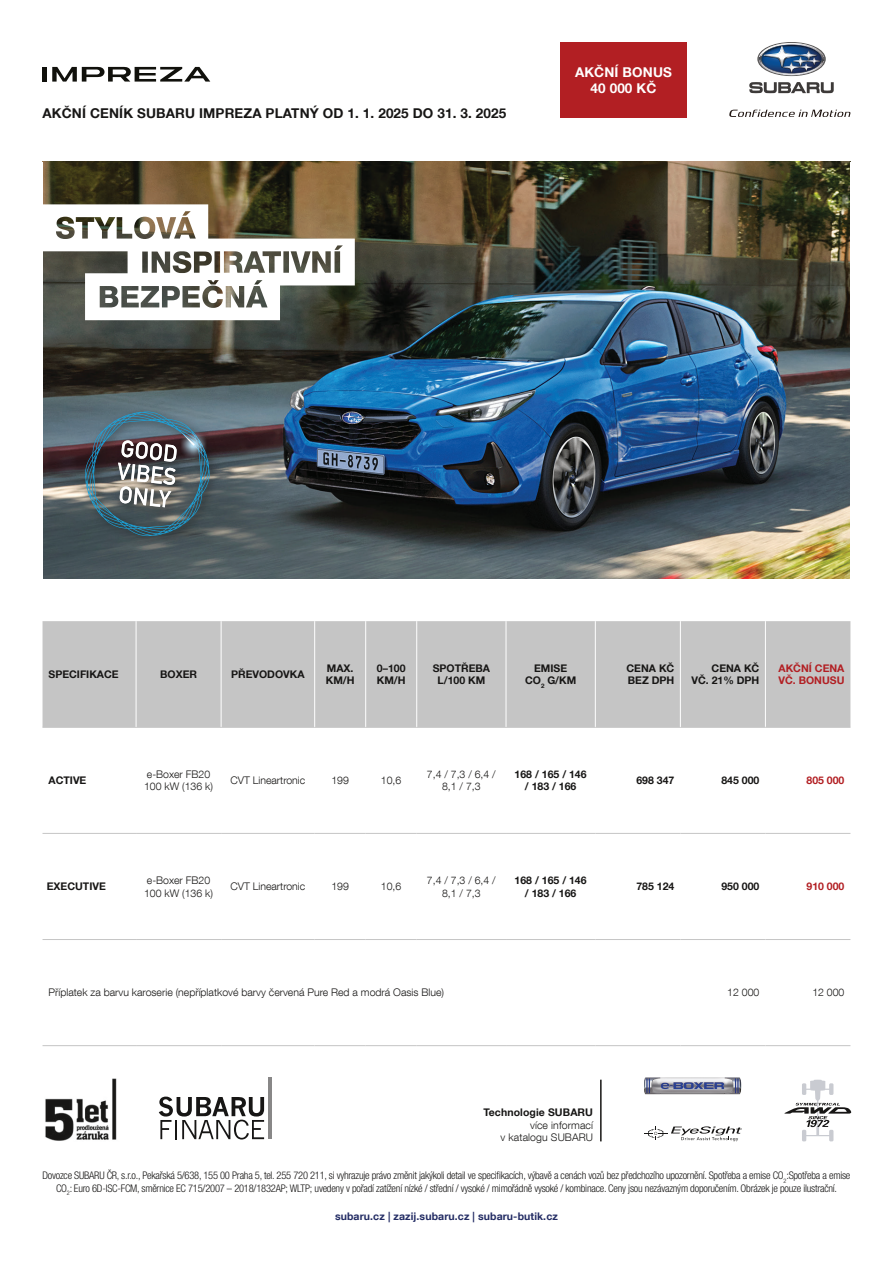
<style>
.page{position:relative;width:893px;height:1263px;background:#fff}
.page>*{position:absolute;margin:0;border:0;box-sizing:border-box;transform-origin:0 0}
.t1{font:700 13.5px "Helvetica Neue LT Com";letter-spacing:.01em;color:#171615}
.t2{font:700 13.5px/16.2px "Helvetica Neue LT Com";letter-spacing:.01em;color:#fff;text-align:center}
.t3{font:300 condensed 10.5px/12.6px "Helvetica Neue LT Com";letter-spacing:-.02em;color:#171615;text-align:center}
.t4{font:300 10.5px/12.6px "Helvetica Neue LT Com";color:#171615}
.t5{font:700 10.5px/12.6px "Helvetica Neue LT Com";color:#171615;text-align:center}
.t6{font:700 10.5px "Helvetica Neue LT Com";letter-spacing:.01em;color:#232c64}
.t7{font:700 10.5px/12.6px "Helvetica Neue LT Com";color:#b21f23}
</style>
<div class="page">
<img style="left:43px;top:162px;width:807px;height:417px">
<svg style="left:43px;top:204px;width:312px;height:116px"></svg>
<div style="left:43px;top:621px;width:637px;height:106px;background:#c5c5c5"></div>
<div style="left:681px;top:621px;width:169px;height:106px;background:#c5c5c5"></div>
<hr style="left:43px;top:727px;width:93px;height:1px;background:#c5c5c5">
<hr style="left:136px;top:727px;width:85px;height:1px;background:#c5c5c5">
<hr style="left:221px;top:727px;width:94px;height:1px;background:#c5c5c5">
<hr style="left:315px;top:727px;width:51px;height:1px;background:#c5c5c5">
<hr style="left:366px;top:727px;width:51px;height:1px;background:#c5c5c5">
<hr style="left:417px;top:727px;width:89px;height:1px;background:#c5c5c5">
<hr style="left:506px;top:727px;width:89px;height:1px;background:#c5c5c5">
<hr style="left:595px;top:727px;width:85px;height:1px;background:#c5c5c5">
<hr style="left:680px;top:727px;width:85px;height:1px;background:#c5c5c5">
<hr style="left:43px;top:833px;width:93px;height:1px;background:#c5c5c5">
<hr style="left:136px;top:833px;width:85px;height:1px;background:#c5c5c5">
<hr style="left:221px;top:833px;width:94px;height:1px;background:#c5c5c5">
<hr style="left:315px;top:833px;width:51px;height:1px;background:#c5c5c5">
<hr style="left:366px;top:833px;width:51px;height:1px;background:#c5c5c5">
<hr style="left:417px;top:833px;width:89px;height:1px;background:#c5c5c5">
<hr style="left:506px;top:833px;width:89px;height:1px;background:#c5c5c5">
<hr style="left:595px;top:833px;width:85px;height:1px;background:#c5c5c5">
<hr style="left:680px;top:833px;width:85px;height:1px;background:#c5c5c5">
<hr style="left:765px;top:833px;width:85px;height:1px;background:#c5c5c5">
<hr style="left:43px;top:939px;width:93px;height:1px;background:#c5c5c5">
<hr style="left:136px;top:939px;width:85px;height:1px;background:#c5c5c5">
<hr style="left:221px;top:939px;width:94px;height:1px;background:#c5c5c5">
<hr style="left:315px;top:939px;width:51px;height:1px;background:#c5c5c5">
<hr style="left:366px;top:939px;width:51px;height:1px;background:#c5c5c5">
<hr style="left:417px;top:939px;width:89px;height:1px;background:#c5c5c5">
<hr style="left:506px;top:939px;width:89px;height:1px;background:#c5c5c5">
<hr style="left:595px;top:939px;width:85px;height:1px;background:#c5c5c5">
<hr style="left:680px;top:939px;width:85px;height:1px;background:#c5c5c5">
<hr style="left:765px;top:939px;width:85px;height:1px;background:#c5c5c5">
<hr style="left:136px;top:621px;width:1px;height:106px;background:#fff">
<hr style="left:221px;top:621px;width:1px;height:106px;background:#fff">
<hr style="left:314px;top:621px;width:1px;height:106px;background:#fff">
<hr style="left:365px;top:621px;width:1px;height:106px;background:#fff">
<hr style="left:416px;top:621px;width:1px;height:106px;background:#fff">
<hr style="left:506px;top:621px;width:1px;height:106px;background:#fff">
<hr style="left:595px;top:621px;width:1px;height:106px;background:#fff">
<hr style="left:43px;top:1045px;width:93px;height:1px;background:#c5c5c5">
<hr style="left:136px;top:1045px;width:85px;height:1px;background:#c5c5c5">
<hr style="left:221px;top:1045px;width:94px;height:1px;background:#c5c5c5">
<hr style="left:315px;top:1045px;width:51px;height:1px;background:#c5c5c5">
<hr style="left:366px;top:1045px;width:51px;height:1px;background:#c5c5c5">
<hr style="left:417px;top:1045px;width:89px;height:1px;background:#c5c5c5">
<hr style="left:506px;top:1045px;width:89px;height:1px;background:#c5c5c5">
<hr style="left:595px;top:1045px;width:85px;height:1px;background:#c5c5c5">
<hr style="left:680px;top:1045px;width:85px;height:1px;background:#c5c5c5">
<hr style="left:765px;top:1045px;width:85px;height:1px;background:#c5c5c5">
<hr style="left:765px;top:621px;width:1px;height:106px;background:#fff">
<hr style="left:765px;top:727px;width:85px;height:1px;background:#c5c5c5">
<svg style="left:729px;top:110px;width:121px;height:7px"></svg>
<svg style="left:749px;top:82px;width:85px;height:11px"></svg>
<svg style="left:758px;top:43px;width:67px;height:33px"></svg>
<hr style="left:43px;top:67px;width:4px;height:15px;background:#11110c">
<svg style="left:52px;top:67px;width:158px;height:15px"></svg>
<img style="left:45px;top:1078px;width:72px;height:63px">
<svg style="left:159px;top:1096px;width:105px;height:43px"></svg>
<hr style="left:268px;top:1078px;width:4px;height:61px;background:#888787">
<img style="left:644px;top:1077px;width:97px;height:17px">
<svg style="left:644px;top:1126px;width:98px;height:15px"></svg>
<svg style="left:784px;top:1080px;width:67px;height:61px"></svg>
<hr style="left:600px;top:1080px;width:2px;height:61px;background:#171615">
<div style="left:80px;top:406px;width:141px;height:141px;background:#171615;opacity:.75"></div>
<img style="left:210px;top:426px;width:2px;height:37px">
<img style="left:85px;top:412px;width:125px;height:124px">
<div style="left:560px;top:43px;width:127px;height:75px;background:#b21f23"></div>
<p class="t1" style="left:43px;top:105px;width:465px">AKČNÍ CENÍK SUBARU IMPREZA PLATNÝ OD 1. 1. 2025 DO 31. 3. 2025</p>
<p class="t2" style="left:575px;top:64px;width:98px">AKČNÍ BONUS<br>40 000 KČ</p>
<p class="t5" style="left:49px;top:668px;width:72px">SPECIFIKACE</p>
<p class="t5" style="left:160px;top:668px;width:38px">BOXER</p>
<p class="t5" style="left:231px;top:668px;width:75px">PŘEVODOVKA</p>
<p class="t5" style="left:326px;top:661px;width:30px;text-align:left">MAX.<br>KM/H</p>
<p class="t5" style="left:377px;top:661px;width:30px;text-align:left">0–100<br>KM/H</p>
<p class="t5" style="left:433px;top:661px;width:59px">SPOTŘEBA<br>L/100 KM</p>
<p class="t5" style="left:525px;top:661px;width:53px">EMISE<br>CO<sub>2</sub> G/KM</p>
<p class="t5" style="left:626px;top:661px;width:49px;text-align:left">CENA KČ<br>BEZ DPH</p>
<p class="t5" style="left:691px;top:661px;width:69px;text-align:right">CENA KČ<br>VČ. 21% DPH</p>
<p class="t7" style="left:778px;top:661px;width:67px">AKČNÍ CENA<br>VČ. BONUSU</p>
<p class="t5" style="left:49px;top:774px;width:39px">ACTIVE</p>
<p class="t4" style="left:144px;top:767px;width:70px">e-Boxer FB20<br>100 kW (136 k)</p>
<p class="t4" style="left:230px;top:774px;width:76px">CVT Lineartronic</p>
<p class="t4" style="left:331px;top:774px;width:19px">199</p>
<p class="t4" style="left:381px;top:774px;width:22px">10,6</p>
<p class="t4" style="left:427px;top:767px;width:70px;text-align:center">7,4 / 7,3 / 6,4 /<br>8,1 / 7,3</p>
<p class="t5" style="left:515px;top:767px;width:74px">168 / 165 / 146 / 183 / 166</p>
<p class="t5" style="left:636px;top:774px;width:39px">698 347</p>
<p class="t5" style="left:721px;top:774px;width:39px">845 000</p>
<p class="t7" style="left:806px;top:774px;width:39px">805 000</p>
<p class="t5" style="left:47px;top:880px;width:61px">EXECUTIVE</p>
<p class="t4" style="left:144px;top:874px;width:70px">e-Boxer FB20<br>100 kW (136 k)</p>
<p class="t4" style="left:230px;top:880px;width:76px">CVT Lineartronic</p>
<p class="t4" style="left:331px;top:880px;width:19px">199</p>
<p class="t4" style="left:381px;top:880px;width:22px">10,6</p>
<p class="t4" style="left:427px;top:874px;width:70px;text-align:center">7,4 / 7,3 / 6,4 /<br>8,1 / 7,3</p>
<p class="t5" style="left:515px;top:873px;width:74px">168 / 165 / 146 / 183 / 166</p>
<p class="t5" style="left:636px;top:880px;width:39px">785 124</p>
<p class="t5" style="left:721px;top:880px;width:39px">950 000</p>
<p class="t7" style="left:806px;top:880px;width:39px">910 000</p>
<p class="t4" style="left:48px;top:986px;width:397px">Příplatek za barvu karoserie (nepříplatkové barvy červená Pure Red a modrá Oasis Blue)</p>
<p class="t4" style="left:727px;top:986px;width:34px">12 000</p>
<p class="t4" style="left:812px;top:986px;width:34px">12 000</p>
<p class="t5" style="left:483px;top:1106px;width:111px">Technologie SUBARU</p>
<p class="t4" style="left:501px;top:1118px;width:94px;text-align:right">více informací<br>v katalogu SUBARU</p>
<p class="t3" style="left:43px;top:1169px;width:809px">Dovozce SUBARU ČR, s.r.o., Pekařská 5/638, 155 00 Praha 5, tel. 255 720 211, si vyhrazuje právo změnit jakýkoli detail ve specifikacích, výbavě a cenách vozů bez předchozího upozornění. Spotřeba a emise CO<sub>2</sub>:Spotřeba a emise<br>CO<sub>2</sub>: Euro 6D-ISC-FCM, směrnice EC 715/2007 – 2018/1832AP; WLTP; uvedeny v pořadí zatížení nízké / střední / vysoké / mimořádně vysoké / kombinace. Ceny jsou nezávazným doporučením. Obrázek je pouze ilustrační.</p>
<p class="t6" style="left:335px;top:1210px;width:224px">subaru.cz | zazij.subaru.cz | subaru-butik.cz</p>
</div>
